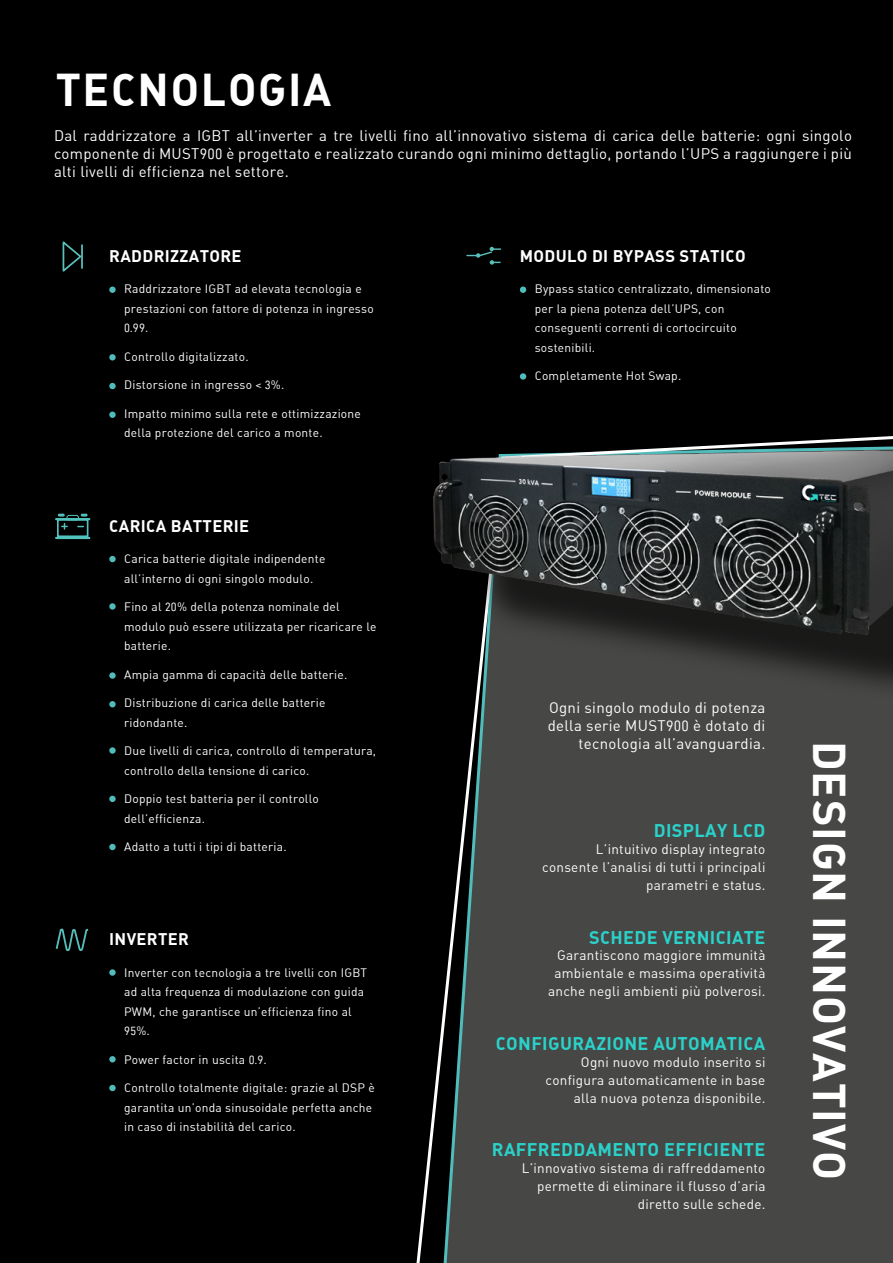
<style>
.page{position:relative;width:893px;height:1263px;background:#000}
.page>*{position:absolute;margin:0;border:0;box-sizing:border-box;transform-origin:0 0}
.t1{font:700 45px "DIN Alternate";letter-spacing:.02em;color:#fff}
.t2{font:700 45px "DIN Alternate";letter-spacing:.04em;color:#fff}
.t3{font:700 18px "DIN Alternate";letter-spacing:.02em;color:#2ad2c9}
.t4{font:700 16.5px "DIN Alternate";letter-spacing:.02em;color:#fff}
.t5{font:15px/18px "DIN Alternate";letter-spacing:.02em;color:#fff;text-align:justify}
.t6{font:13.5px/18px "DIN Alternate";letter-spacing:.02em;color:#fff;text-align:right}
.t7{font:12px/19.5px "DIN Alternate";letter-spacing:.02em;color:#fff}
.t8{font:12px "D DIN";color:#fff}
.s1{font-family:"D DIN"}
.s2{font-family:"DIN Alternate"}
</style>
<div class="page">
<div style="left:109px;top:286px;width:7px;height:7px;background:#50bcbc;border-radius:50%"></div>
<div style="left:109px;top:354px;width:7px;height:6px;background:#50bcbc;border-radius:50%"></div>
<div style="left:109px;top:383px;width:7px;height:6px;background:#50bcbc;border-radius:50%"></div>
<div style="left:109px;top:412px;width:7px;height:6px;background:#50bcbc;border-radius:50%"></div>
<div style="left:109px;top:556px;width:7px;height:6px;background:#50bcbc;border-radius:50%"></div>
<svg style="left:109px;top:603px;width:7px;height:7px"></svg>
<svg style="left:109px;top:672px;width:7px;height:7px"></svg>
<div style="left:109px;top:701px;width:7px;height:6px;background:#50bcbc;border-radius:50%"></div>
<svg style="left:109px;top:747px;width:7px;height:7px"></svg>
<div style="left:109px;top:796px;width:7px;height:6px;background:#50bcbc;border-radius:50%"></div>
<svg style="left:109px;top:969px;width:7px;height:7px"></svg>
<div style="left:109px;top:1056px;width:7px;height:6px;background:#50bcbc;border-radius:50%"></div>
<div style="left:109px;top:1085px;width:7px;height:6px;background:#50bcbc;border-radius:50%"></div>
<div style="left:520px;top:286px;width:6px;height:7px;background:#50bcbc;border-radius:50%"></div>
<div style="left:520px;top:373px;width:6px;height:7px;background:#50bcbc;border-radius:50%"></div>
<svg style="left:62px;top:241px;width:19px;height:31px"></svg>
<hr style="left:81px;top:244px;width:2px;height:25px;background:#5abeba">
<svg style="left:55px;top:928px;width:34px;height:24px"></svg>
<div style="left:55px;top:518px;width:35px;height:2px;border:1px solid #52c2bd"></div>
<div style="left:55px;top:537px;width:35px;height:2px;border:1px solid #52c2bd"></div>
<div style="left:67px;top:515px;width:12px;height:5px;border:1px solid #52c2bd;border-radius:2px"></div>
<div style="left:57px;top:519px;width:31px;height:18px;border:2px solid #52c2bd"></div>
<svg style="left:58px;top:514px;width:7px;height:3px"></svg>
<svg style="left:81px;top:514px;width:7px;height:3px"></svg>
<svg style="left:61px;top:523px;width:7px;height:7px"></svg>
<svg style="left:466px;top:247px;width:35px;height:18px"></svg>
<div style="left:109px;top:844px;width:7px;height:6px;background:#50bcbc;border-radius:50%"></div>
<svg style="left:416px;top:706px;width:477px;height:557px;background:#414241"></svg>
<img style="left:433px;top:436px;width:460px;height:270px">
<h1 class="t2" style="left:56px;top:61px;width:277px">TECNOLOGIA</h1>
<p class="t5" style="left:54px;top:126px;width:799px">Dal raddrizzatore a IGBT all’inverter a tre livelli fino all’innovativo sistema di carica delle batterie: ogni singolo componente di MUST<span class="s1">900</span> è progettato e realizzato curando ogni minimo dettaglio, portando l’UPS a raggiungere i più alti livelli di efficienza nel settore.</p>
<h3 class="t4" style="left:109px;top:245px;width:134px">RADDRIZZATORE</h3>
<p class="t7" style="left:124px;top:279px;width:251px">Raddrizzatore IGBT ad elevata tecnologia e prestazioni con fattore di potenza in ingresso</p>
<p class="t8" style="left:124px;top:322px;width:26px">0.99<span class="s2">.</span></p>
<p class="t7" style="left:124px;top:347px;width:126px">Controllo digitalizzato.</p>
<p class="t7" style="left:124px;top:375px;width:162px">Distorsione in ingresso <span class="s1">&lt; 3</span>%.</p>
<p class="t7" style="left:124px;top:404px;width:238px">Impatto minimo sulla rete e ottimizzazione della protezione del carico a monte.</p>
<h3 class="t4" style="left:109px;top:515px;width:141px">CARICA BATTERIE</h3>
<p class="t7" style="left:124px;top:549px;width:203px">Carica batterie digitale indipendente all’interno di ogni singolo modulo.</p>
<p class="t7" style="left:124px;top:597px;width:254px">Fino al <span class="s1">20</span>% della potenza nominale del modulo può essere utilizzata per ricaricare le batterie.</p>
<p class="t7" style="left:124px;top:664px;width:225px">Ampia gamma di capacità delle batterie.</p>
<p class="t7" style="left:124px;top:693px;width:203px">Distribuzione di carica delle batterie ridondante.</p>
<p class="t7" style="left:124px;top:741px;width:253px">Due livelli di carica, controllo di temperatura, controllo della tensione di carico.</p>
<p class="t7" style="left:124px;top:789px;width:196px">Doppio test batteria per il controllo dell’efficienza.</p>
<p class="t7" style="left:124px;top:837px;width:164px">Adatto a tutti i tipi di batteria.</p>
<h3 class="t4" style="left:109px;top:928px;width:81px">INVERTER</h3>
<p class="t7" style="left:124px;top:962px;width:245px">Inverter con tecnologia a tre livelli con IGBT ad alta frequenza di modulazione con guida<br>PWM, che garantisce un’efficienza fino al</p>
<p class="t8" style="left:124px;top:1024px;width:27px">95<span class="s2">%.</span></p>
<p class="t7" style="left:124px;top:1049px;width:144px">Power factor in uscita <span class="s1">0.9</span>.</p>
<p class="t7" style="left:124px;top:1078px;width:252px">Controllo totalmente digitale: grazie al DSP è garantita un’onda sinusoidale perfetta anche in caso di instabilità del carico.</p>
<h3 class="t4" style="left:520px;top:245px;width:227px">MODULO DI BYPASS STATICO</h3>
<p class="t7" style="left:535px;top:279px;width:238px">Bypass statico centralizzato, dimensionato per la piena potenza dell’UPS, con conseguenti correnti di cortocircuito sostenibili.</p>
<p class="t7" style="left:535px;top:366px;width:148px">Completamente Hot Swap.</p>
<p class="t5" style="left:548px;top:698px;width:219px;text-align:right">Ogni singolo modulo di potenza della serie MUST<span class="s1">900</span> è dotato di tecnologia all’avanguardia.</p>
<h2 class="t3" style="left:654px;top:819px;width:113px">DISPLAY LCD</h2>
<p class="t6" style="left:542px;top:840px;width:225px">L’intuitivo display integrato consente l’analisi di tutti i principali parametri e status.</p>
<h2 class="t3" style="left:589px;top:926px;width:178px">SCHEDE VERNICIATE</h2>
<p class="t6" style="left:548px;top:946px;width:219px">Garantiscono maggiore immunità ambientale e massima operatività anche negli ambienti più polverosi.</p>
<h2 class="t3" style="left:496px;top:1032px;width:271px">CONFIGURAZIONE AUTOMATICA</h2>
<p class="t6" style="left:545px;top:1052px;width:221px">Ogni nuovo modulo inserito si configura automaticamente in base alla nuova potenza disponibile.</p>
<h2 class="t3" style="left:492px;top:1138px;width:275px">RAFFREDDAMENTO EFFICIENTE</h2>
<p class="t6" style="left:522px;top:1159px;width:245px">L’innovativo sistema di raffreddamento permette di eliminare il flusso d’aria diretto sulle schede.</p>
<h1 class="t1" style="left:859px;top:741px;width:440px;rotate:90deg">DESIGN INNOVATIVO</h1>
</div>
